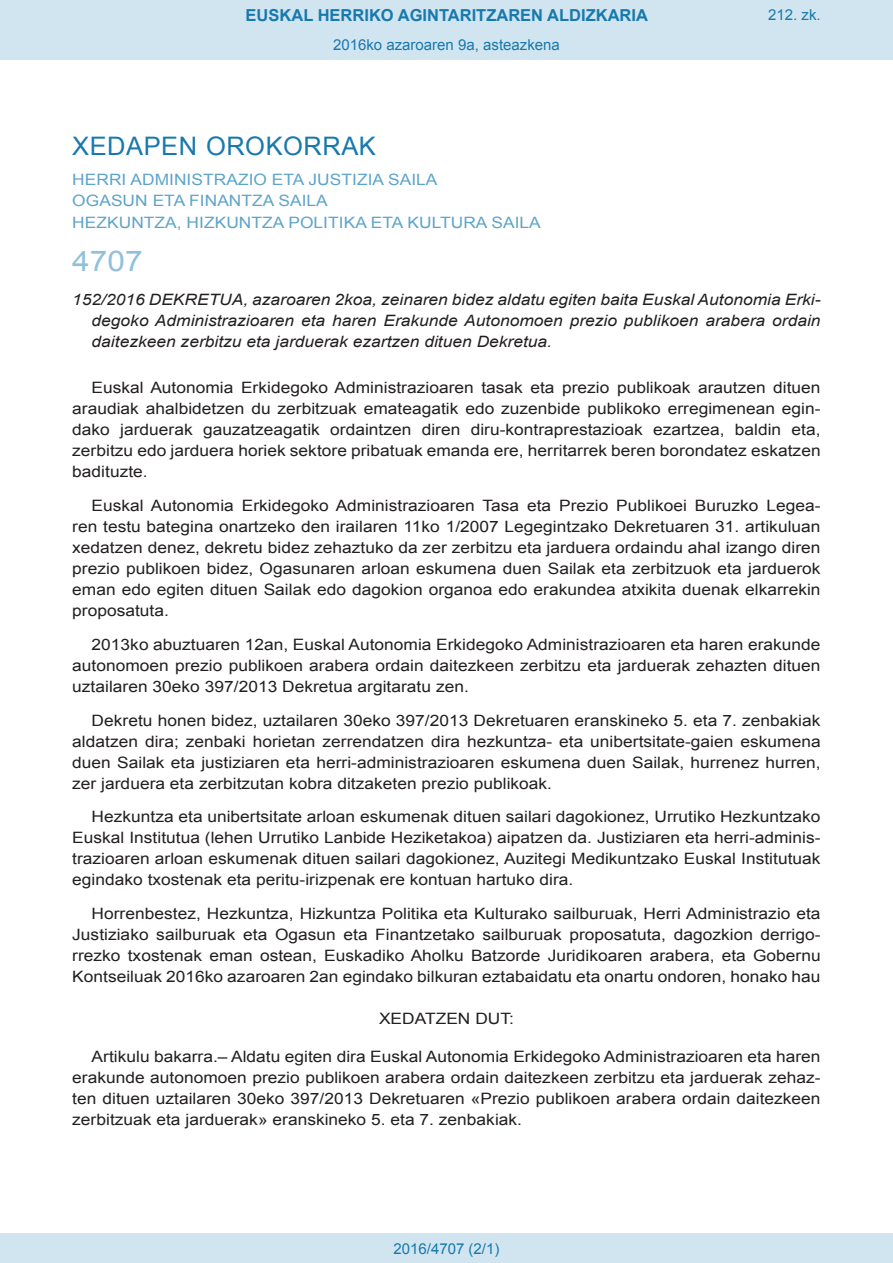
<style>
.page{position:relative;width:893px;height:1263px;background:#fff}
.page>*{position:absolute;margin:0;border:0;box-sizing:border-box;transform-origin:0 0}
.BOPVOrden{font:28.5px "Arial";color:#90c0db;scale:1.11 1}
.BOPVSeccion{font:25.5px "Arial";letter-spacing:.02em;color:#1879ad}
.t1{font:700 16.5px "Arial";color:#1879ad}
.BOPVDetalle{font:15.6px/21px "Arial";color:#231f20;text-align:justify;scale:1.11 1}
.BOPVTitulo{font:italic 15.6px/21px "Arial";color:#231f20;text-align:justify;scale:1.11 1}
.BOPVOrganismo{font:15.6px "Arial";letter-spacing:.005em;color:#5ea4ca;scale:1.11 1}
.BOPVClave{font:15.6px "Arial";color:#231f20;scale:1.11 1}
.Paginacion_Centro{font:15px "Arial";color:#1879ad}
</style>
<div class="page">
<div style="left:0;top:0;width:893px;height:60px;background:#d0e5f0"></div>
<div style="left:0;top:1233px;width:893px;height:30px;background:#d0e5f0"></div>
<p class="t1" style="left:246px;top:4px;width:404px">EUSKAL HERRIKO AGINTARITZAREN ALDIZKARIA</p>
<p class="Paginacion_Centro" style="left:333px;top:35px;width:228px">2016ko azaroaren 9a, asteazkena</p>
<p class="Paginacion_Centro" style="left:768px;top:5px;width:54px">212. zk.</p>
<p class="BOPVSeccion" style="left:72px;top:129px;width:305px">XEDAPEN OROKORRAK</p>
<p class="BOPVOrganismo" style="left:72px;top:169px;width:331px">HERRI ADMINISTRAZIO ETA JUSTIZIA SAILA</p>
<p class="BOPVOrganismo" style="left:72px;top:191px;width:232px">OGASUN ETA FINANTZA SAILA</p>
<p class="BOPVOrganismo" style="left:72px;top:212px;width:424px">HEZKUNTZA, HIZKUNTZA POLITIKA ETA KULTURA SAILA</p>
<p class="BOPVOrden" style="left:72px;top:242px;width:65px">4707</p>
<p class="BOPVTitulo" style="left:92px;top:289px;width:658px;text-indent:-19px">152/2016 DEKRETUA, azaroaren 2koa, zeinaren bidez aldatu egiten baita Euskal Autonomia Erki&shy;degoko Administrazioaren eta haren Erakunde Autonomoen prezio publikoen arabera ordain daitezkeen zerbitzu eta jarduerak ezartzen dituen Dekretua.</p>
<p class="BOPVDetalle" style="left:72px;top:377px;width:676px;text-indent:19px">Euskal Autonomia Erkidegoko Administrazioaren tasak eta prezio publikoak arautzen dituen araudiak ahalbidetzen du zerbitzuak emateagatik edo zuzenbide publikoko erregimenean egin&shy;dako jarduerak gauzatzeagatik ordaintzen diren diru-kontraprestazioak ezartzea, baldin eta, zerbitzu edo jarduera horiek sektore pribatuak emanda ere, herritarrek beren borondatez eskatzen badituzte.</p>
<p class="BOPVDetalle" style="left:72px;top:495px;width:676px;text-indent:19px">Euskal Autonomia Erkidegoko Administrazioaren Tasa eta Prezio Publikoei Buruzko Legea&shy;ren testu bategina onartzeko den irailaren 11ko 1/2007 Legegintzako Dekretuaren 31. artikuluan xedatzen denez, dekretu bidez zehaztuko da zer zerbitzu eta jarduera ordaindu ahal izango diren prezio publikoen bidez, Ogasunaren arloan eskumena duen Sailak eta zerbitzuok eta jarduerok eman edo egiten dituen Sailak edo dagokion organoa edo erakundea atxikita duenak elkarrekin proposatuta.</p>
<p class="BOPVDetalle" style="left:72px;top:634px;width:676px;text-indent:19px">2013ko abuztuaren 12an, Euskal Autonomia Erkidegoko Administrazioaren eta haren erakunde autonomoen prezio publikoen arabera ordain daitezkeen zerbitzu eta jarduerak zehazten dituen uztailaren 30eko 397/2013 Dekretua argitaratu zen.</p>
<p class="BOPVDetalle" style="left:72px;top:710px;width:676px;text-indent:19px">Dekretu honen bidez, uztailaren 30eko 397/2013 Dekretuaren eranskineko 5. eta 7. zenbakiak aldatzen dira; zenbaki horietan zerrendatzen dira hezkuntza- eta unibertsitate-gaien eskumena duen Sailak eta justiziaren eta herri-administrazioaren eskumena duen Sailak, hurrenez hurren, zer jarduera eta zerbitzutan kobra ditzaketen prezio publikoak.</p>
<p class="BOPVDetalle" style="left:72px;top:806px;width:676px;text-indent:19px">Hezkuntza eta unibertsitate arloan eskumenak dituen sailari dagokionez, Urrutiko Hezkuntzako Euskal Institutua (lehen Urrutiko Lanbide Heziketakoa) aipatzen da. Justiziaren eta herri-adminis&shy;trazioaren arloan eskumenak dituen sailari dagokionez, Auzitegi Medikuntzako Euskal Institutuak egindako txostenak eta peritu-irizpenak ere kontuan hartuko dira.</p>
<p class="BOPVDetalle" style="left:72px;top:903px;width:676px;text-indent:19px">Horrenbestez, Hezkuntza, Hizkuntza Politika eta Kulturako sailburuak, Herri Administrazio eta Justiziako sailburuak eta Ogasun eta Finantzetako sailburuak proposatuta, dagozkion derrigo&shy;rrezko txostenak eman ostean, Euskadiko Aholku Batzorde Juridikoaren arabera, eta Gobernu Kontseiluak 2016ko azaroaren 2an egindako bilkuran eztabaidatu eta onartu ondoren, honako hau</p>
<p class="BOPVClave" style="left:379px;top:1009px;width:123px">XEDATZEN DUT:</p>
<p class="BOPVDetalle" style="left:72px;top:1047px;width:676px;text-indent:19px">Artikulu bakarra.– Aldatu egiten dira Euskal Autonomia Erkidegoko Administrazioaren eta haren erakunde autonomoen prezio publikoen arabera ordain daitezkeen zerbitzu eta jarduerak zehaz&shy;ten dituen uztailaren 30eko 397/2013 Dekretuaren «Prezio publikoen arabera ordain daitezkeen zerbitzuak eta jarduerak» eranskineko 5. eta 7. zenbakiak.</p>
<p class="Paginacion_Centro" style="left:393px;top:1238px;width:107px">2016/4707 (2/1)</p>
</div>
